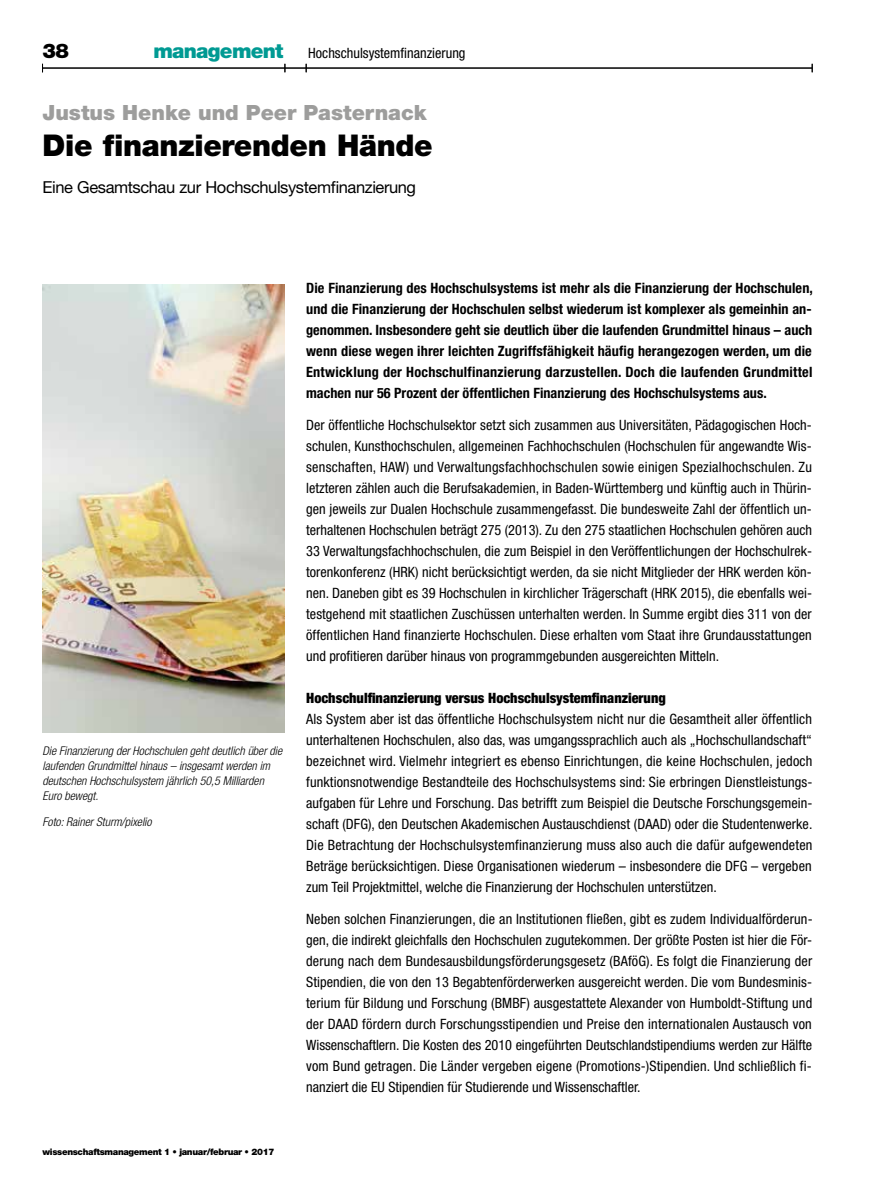
<style>
.page{position:relative;width:893px;height:1191px;background:#fff}
.page>*{position:absolute;margin:0;border:0;box-sizing:border-box;transform-origin:0 0}
.t1{font:900 30px "Helvetica Neue";letter-spacing:-.01em;color:#000}
.t2{font:900 21px "Helvetica Neue";color:#9d9d9c}
.t3{font:900 20.25px "Helvetica Neue";color:#000}
.t4{font:16.5px "Helvetica Neue";letter-spacing:-.025em;color:#000}
.t5{font:condensed 14.25px/21px "Helvetica Neue";color:#000;text-align:justify}
.t6{font:700 condensed 14.25px/21px "Helvetica Neue";color:#000;text-align:justify}
.t7{font:900 condensed 14.25px "Helvetica Neue";color:#000}
.t8{font:italic 300 condensed 12px/15px "Helvetica Neue";color:#000}
.t9{font:900 9px "Helvetica Neue";letter-spacing:-.035em;color:#000}
.s1{font-weight:900;font-stretch:normal;font-size:20.25px;color:#009a93}
</style>
<div class="page">
<hr style="left:43px;top:68px;width:769px;height:1px;background:#000">
<img style="left:42px;top:284px;width:243px;height:448px">
<h3 class="t3" style="left:43px;top:39px;width:28px">38</h3>
<p class="t5" style="left:153px;top:42px;width:314px"><span class="s1">management</span> Hochschulsystemfinanzierung</p>
<h2 class="t2" style="left:43px;top:100px;width:386px">Justus Henke und Peer Pasternack</h2>
<h1 class="t1" style="left:43px;top:128px;width:392px">Die finanzierenden Hände</h1>
<p class="t4" style="left:43px;top:177px;width:375px">Eine Gesamtschau zur Hochschulsystemfinanzierung</p>
<p class="t8" style="left:43px;top:743px;width:241px">Die Finanzierung der Hochschulen geht deutlich über die laufenden Grundmittel hinaus – insgesamt werden im deutschen Hochschulsystem jährlich 50,5 Milliarden Euro bewegt.</p>
<p class="t8" style="left:43px;top:813px;width:111px">Foto: Rainer Sturm/pixelio</p>
<p class="t9" style="left:43px;top:1146px;width:233px">wissenschaftsmanagement 1 • januar/februar • 2017</p>
<p class="t6" style="left:306px;top:277px;width:508px">Die Finanzierung des Hochschulsystems ist mehr als die Finanzierung der Hochschulen, und die Finanzierung der Hochschulen selbst wiederum ist komplexer als gemeinhin an&shy;genommen. Insbesondere geht sie deutlich über die laufenden Grundmittel hinaus – auch wenn diese wegen ihrer leichten Zugriffsfähigkeit häufig herangezogen werden, um die Entwicklung der Hochschulfinanzierung darzustellen. Doch die laufenden Grundmittel machen nur 56 Prozent der öffentlichen Finanzierung des Hochschulsystems aus.</p>
<p class="t5" style="left:306px;top:414px;width:507px">Der öffentliche Hochschulsektor setzt sich zusammen aus Universitäten, Pädagogischen Hoch&shy;schulen, Kunsthochschulen, allgemeinen Fachhochschulen (Hochschulen für angewandte Wis&shy;senschaften, HAW) und Verwaltungsfachhochschulen sowie einigen Spezialhochschulen. Zu letzteren zählen auch die Berufsakademien, in Baden-Württemberg und künftig auch in Thürin&shy;gen jeweils zur Dualen Hochschule zusammengefasst. Die bundesweite Zahl der öffentlich un&shy;terhaltenen Hochschulen beträgt 275 (2013). Zu den 275 staatlichen Hochschulen gehören auch 33 Verwaltungsfachhochschulen, die zum Beispiel in den Veröffentlichungen der Hochschulrek&shy;torenkonferenz (HRK) nicht berücksichtigt werden, da sie nicht Mitglieder der HRK werden kön&shy;nen. Daneben gibt es 39 Hochschulen in kirchlicher Trägerschaft (HRK 2015), die ebenfalls wei&shy;testgehend mit staatlichen Zuschüssen unterhalten werden. In Summe ergibt dies 311 von der öffentlichen Hand finanzierte Hochschulen. Diese erhalten vom Staat ihre Grundausstattungen und profitieren darüber hinaus von programmgebunden ausgereichten Mitteln.</p>
<p class="t7" style="left:306px;top:689px;width:361px">Hochschulfinanzierung versus Hochschulsystemfinanzierung</p>
<p class="t5" style="left:306px;top:708px;width:508px">Als System aber ist das öffentliche Hochschulsystem nicht nur die Gesamtheit aller öffentlich unterhaltenen Hochschulen, also das, was umgangssprachlich auch als „Hochschullandschaft“ bezeichnet wird. Vielmehr integriert es ebenso Einrichtungen, die keine Hochschulen, jedoch funktionsnotwendige Bestandteile des Hochschulsystems sind: Sie erbringen Dienstleistungs&shy;aufgaben für Lehre und Forschung. Das betrifft zum Beispiel die Deutsche Forschungsgemein&shy;schaft (DFG), den Deutschen Akademischen Austauschdienst (DAAD) oder die Studentenwerke.<br>Die Betrachtung der Hochschulsystemfinanzierung muss also auch die dafür aufgewendeten Beträge berücksichtigen. Diese Organisationen wiederum – insbesondere die DFG – vergeben zum Teil Projektmittel, welche die Finanzierung der Hochschulen unterstützen.</p>
<p class="t5" style="left:306px;top:908px;width:508px">Neben solchen Finanzierungen, die an Institutionen fließen, gibt es zudem Individualförderun&shy;gen, die indirekt gleichfalls den Hochschulen zugutekommen. Der größte Posten ist hier die För&shy;derung nach dem Bundesausbildungsförderungsgesetz (BAföG). Es folgt die Finanzierung der Stipendien, die von den 13 Begabtenförderwerken ausgereicht werden. Die vom Bundesminis&shy;terium für Bildung und Forschung (BMBF) ausgestattete Alexander von Humboldt-Stiftung und der DAAD fördern durch Forschungsstipendien und Preise den internationalen Austausch von Wissenschaftlern. Die Kosten des 2010 eingeführten Deutschlandstipendiums werden zur Hälfte vom Bund getragen. Die Länder vergeben eigene (Promotions-)Stipendien. Und schließlich fi&shy;nanziert die EU Stipendien für Studierende und Wissenschaftler.</p>
</div>
